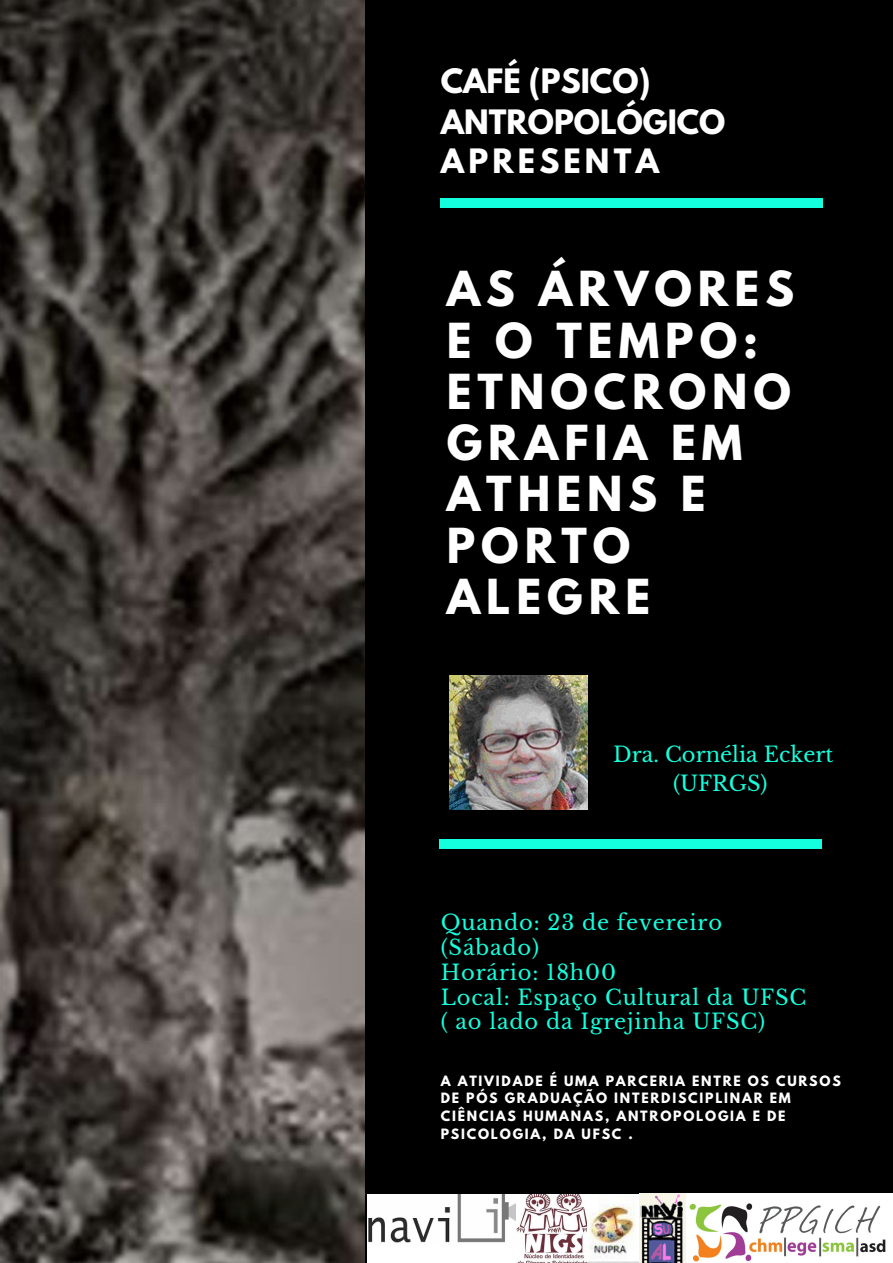
<style>
.page{position:relative;width:893px;height:1263px;background:#000}
.page>*{position:absolute;margin:0;border:0;box-sizing:border-box;transform-origin:0 0}
.t1{font:700 42.75px/51.2px "League Spartan";letter-spacing:.14em;color:#fff}
.t2{font:700 29.78px/41.6px "League Spartan";color:#fff}
.t3{font:700 29.78px "League Spartan";letter-spacing:.14em;color:#fff}
.t4{font:21px/24.8px "Libre Baskerville";letter-spacing:.04em;color:#14ffde}
.t5{font:21px/29.2px "Libre Baskerville";color:#14ffde;text-align:center}
.t6{font:700 12.6px/17.8px "League Spartan";letter-spacing:.14em;color:#fff}
</style>
<div class="page">
<img style="left:0;top:0;width:364px;height:1263px">
<div style="left:441px;top:199px;width:382px;height:8px;background:#14ffde"></div>
<div style="left:440px;top:840px;width:382px;height:8px;background:#14ffde"></div>
<img style="left:449px;top:675px;width:138px;height:134px">
<img style="left:367px;top:1194px;width:150px;height:69px">
<img style="left:517px;top:1193px;width:166px;height:70px">
<img style="left:683px;top:1193px;width:210px;height:70px">
<h2 class="t2" style="left:441px;top:64px;width:286px">CAFÉ (PSICO)<br>ANTROPOLÓGICO</h2>
<h2 class="t3" style="left:441px;top:146px;width:220px">APRESENTA</h2>
<h1 class="t1" style="left:447px;top:269px;width:349px">AS ÁRVORES<br>E O TEMPO:<br>ETNOCRONO<br>GRAFIA EM<br>ATHENS E<br>PORTO<br>ALEGRE</h1>
<h3 class="t5" style="left:613px;top:740px;width:222px">Dra. Cornélia Eckert (UFRGS)</h3>
<h3 class="t4" style="left:441px;top:910px;width:367px">Quando: 23 de fevereiro (Sábado)<br>Horário: 18h00<br>Local: Espaço Cultural da UFSC ( ao lado da Igrejinha UFSC)</h3>
<p class="t6" style="left:441px;top:1073px;width:401px">A ATIVIDADE É UMA PARCERIA ENTRE OS CURSOS DE PÓS GRADUAÇÃO INTERDISCIPLINAR EM CIÊNCIAS HUMANAS, ANTROPOLOGIA E DE PSICOLOGIA, DA UFSC .</p>
</div>
